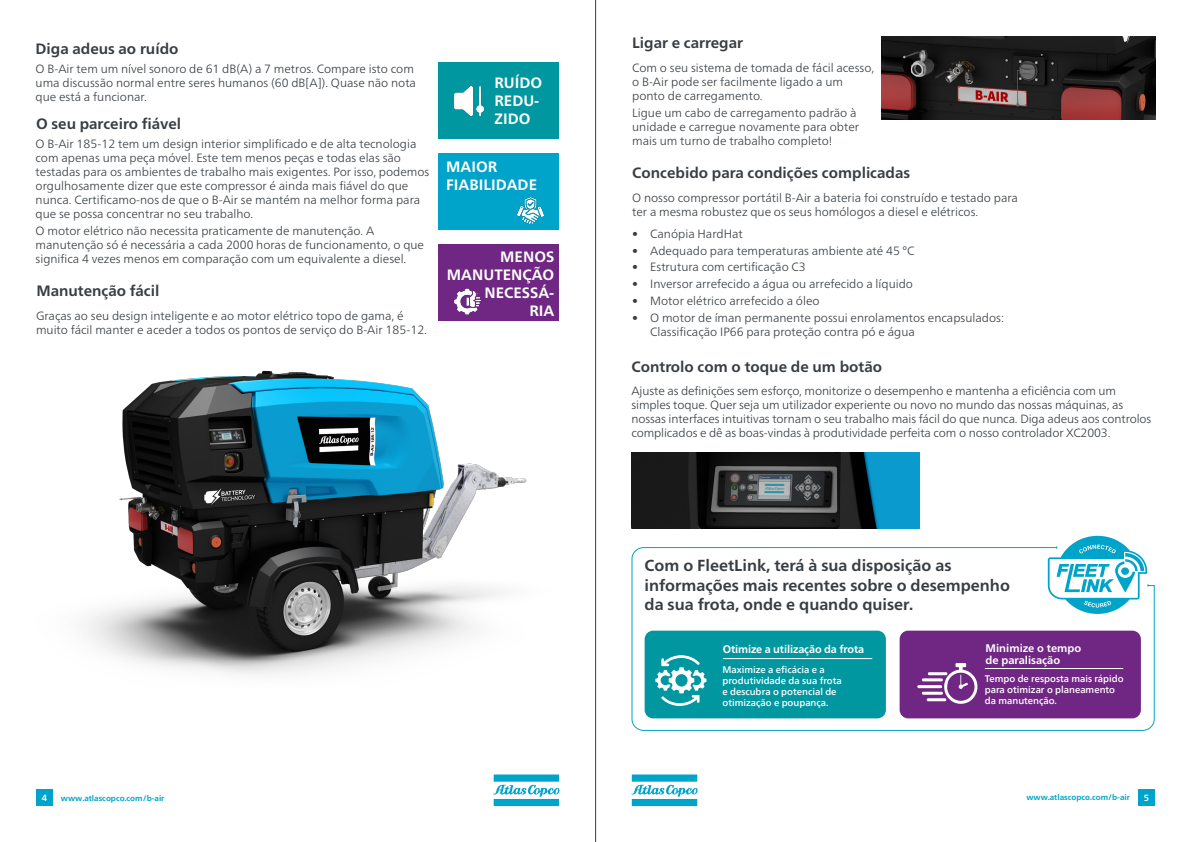
<style>
.page{position:relative;width:1191px;height:842px;background:#fff}
.page>*{position:absolute;margin:0;border:0;box-sizing:border-box;transform-origin:0 0}
.t1{font:700 16px/19.2px "Neue Frutiger World";color:#373d42}
.t2{font:700 15px "Neue Frutiger World";color:#373d42}
.t3{font:700 15px/18px "Neue Frutiger World";color:#fff}
.t4{font:300 12px/14px "Neue Frutiger World";color:#373d42}
.t5{font:700 11px/12px "Neue Frutiger World";letter-spacing:-.01em;color:#fff}
.t6{font:500 9.5px/11px "Neue Frutiger World";color:#fff}
.t7{font:700 9px "Neue Frutiger World";color:#fff}
.t8{font:700 8px "Neue Frutiger World";color:#00a3c9}
</style>
<div class="page">
<svg style="left:493px;top:774px;width:66px;height:32px"></svg>
<svg style="left:631px;top:774px;width:66px;height:32px"></svg>
<div style="left:36px;top:789px;width:17px;height:17px;background:#00a3c9"></div>
<div style="left:1138px;top:789px;width:17px;height:17px;background:#00a3c9"></div>
<img style="left:85px;top:370px;width:442px;height:305px">
<div style="left:438px;top:244px;width:121px;height:77px;background:#702784"></div>
<img style="left:454px;top:288px;width:27px;height:27px">
<hr style="left:595px;top:0;width:1px;height:842px;background:#373d42">
<img style="left:881px;top:36px;width:274px;height:83px">
<img style="left:631px;top:453px;width:288px;height:76px">
<svg style="left:1070px;top:536px;width:56px;height:10px"></svg>
<svg style="left:631px;top:546px;width:523px;height:185px"></svg>
<div style="left:644px;top:631px;width:242px;height:87px;background:#0097a0;border-radius:9px"></div>
<svg style="left:655px;top:655px;width:51px;height:51px"></svg>
<hr style="left:723px;top:658px;width:149px;height:1px;background:#fff">
<div style="left:899px;top:631px;width:241px;height:87px;background:#702784;border-radius:9px"></div>
<svg style="left:917px;top:663px;width:61px;height:41px"></svg>
<hr style="left:984px;top:668px;width:139px;height:1px;background:#fff">
<div style="left:438px;top:62px;width:121px;height:77px;background:#0097a0"></div>
<img style="left:455px;top:87px;width:28px;height:28px">
<div style="left:438px;top:153px;width:121px;height:77px;background:#00a3c9"></div>
<img style="left:517px;top:197px;width:27px;height:27px">
<div style="left:641px;top:555px;width:344px;height:61px;background:#fff"></div>
<p class="t2" style="left:36px;top:36px;width:144px">Diga adeus ao ruído</p>
<p class="t4" style="left:36px;top:61px;width:382px">O B-Air tem um nível sonoro de 61 dB(A) a 7 metros. Compare isto com uma discussão normal entre seres humanos (60 dB[A]). Quase não nota que está a funcionar.</p>
<p class="t4" style="left:36px;top:137px;width:395px">O B-Air 185-12 tem um design interior simplificado e de alta tecnologia com apenas uma peça móvel. Este tem menos peças e todas elas são testadas para os ambientes de trabalho mais exigentes. Por isso, podemos orgulhosamente dizer que este compressor é ainda mais fiável do que nunca. Certificamo-nos de que o B-Air se mantém na melhor forma para que se possa concentrar no seu trabalho.</p>
<p class="t4" style="left:36px;top:224px;width:390px">O motor elétrico não necessita praticamente de manutenção. A manutenção só é necessária a cada 2000 horas de funcionamento, o que significa 4 vezes menos em comparação com um equivalente a diesel.</p>
<p class="t2" style="left:36px;top:111px;width:147px">O seu parceiro fiável</p>
<p class="t2" style="left:36px;top:277px;width:124px">Manutenção fácil</p>
<p class="t4" style="left:36px;top:309px;width:392px">Graças ao seu design inteligente e ao motor elétrico topo de gama, é muito fácil manter e aceder a todos os pontos de serviço do B-Air 185-12.</p>
<p class="t3" style="left:494px;top:74px;width:49px">RUÍDO<br>REDU-<br>ZIDO</p>
<p class="t3" style="left:446px;top:158px;width:92px">MAIOR<br>FIABILIDADE</p>
<p class="t3" style="left:447px;top:248px;width:109px;text-align:right">MENOS<br>MANUTENÇÃO<br>NECESSÁ-<br>RIA</p>
<p class="t2" style="left:632px;top:30px;width:112px">Ligar e carregar</p>
<p class="t4" style="left:632px;top:61px;width:243px">Com o seu sistema de tomada de fácil acesso, o B-Air pode ser facilmente ligado a um ponto de carregamento.</p>
<p class="t4" style="left:632px;top:105px;width:228px">Ligue um cabo de carregamento padrão à unidade e carregue novamente para obter mais um turno de trabalho completo!</p>
<p class="t2" style="left:632px;top:160px;width:279px">Concebido para condições complicadas</p>
<p class="t4" style="left:632px;top:190px;width:387px">O nosso compressor portátil B-Air a bateria foi construído e testado para ter a mesma robustez que os seus homólogos a diesel e elétricos.</p>
<p class="t4" style="left:632px;top:227px;width:112px">• Canópia HardHat</p>
<p class="t4" style="left:632px;top:243px;width:284px">• Adequado para temperaturas ambiente até 45 °C</p>
<p class="t4" style="left:632px;top:260px;width:175px">• Estrutura com certificação C3</p>
<p class="t4" style="left:632px;top:277px;width:282px">• Inversor arrefecido a água ou arrefecido a líquido</p>
<p class="t4" style="left:632px;top:294px;width:189px">• Motor elétrico arrefecido a óleo</p>
<p class="t4" style="left:650px;top:311px;width:355px;text-indent:-18px">• O motor de íman permanente possui enrolamentos encapsulados:<br>Classificação IP66 para proteção contra pó e água</p>
<p class="t2" style="left:631px;top:354px;width:252px">Controlo com o toque de um botão</p>
<p class="t4" style="left:631px;top:384px;width:521px">Ajuste as definições sem esforço, monitorize o desempenho e mantenha a eficiência com um simples toque. Quer seja um utilizador experiente ou novo no mundo das nossas máquinas, as nossas interfaces intuitivas tornam o seu trabalho mais fácil do que nunca. Diga adeus aos controlos complicados e dê as boas-vindas à produtividade perfeita com o nosso controlador XC2003.</p>
<h1 class="t1" style="left:644px;top:556px;width:367px">Com o FleetLink, terá à sua disposição as informações mais recentes sobre o desempenho da sua frota, onde e quando quiser.</h1>
<p class="t5" style="left:722px;top:643px;width:143px">Otimize a utilização da frota</p>
<p class="t6" style="left:722px;top:664px;width:121px">Maximize a eficácia e a produtividade da sua frota e descubra o potencial de otimização e poupança.</p>
<p class="t5" style="left:985px;top:642px;width:97px">Minimize o tempo de paralisação</p>
<p class="t6" style="left:984px;top:673px;width:140px">Tempo de resposta mais rápido para otimizar o planeamento da manutenção.</p>
<p class="t7" style="left:42px;top:790px;width:7px">4</p>
<p class="t8" style="left:61px;top:791px;width:105px">www.atlascopco.com/b-air</p>
<p class="t8" style="left:1026px;top:790px;width:105px">www.atlascopco.com/b-air</p>
<p class="t7" style="left:1143px;top:789px;width:7px">5</p>
</div>
